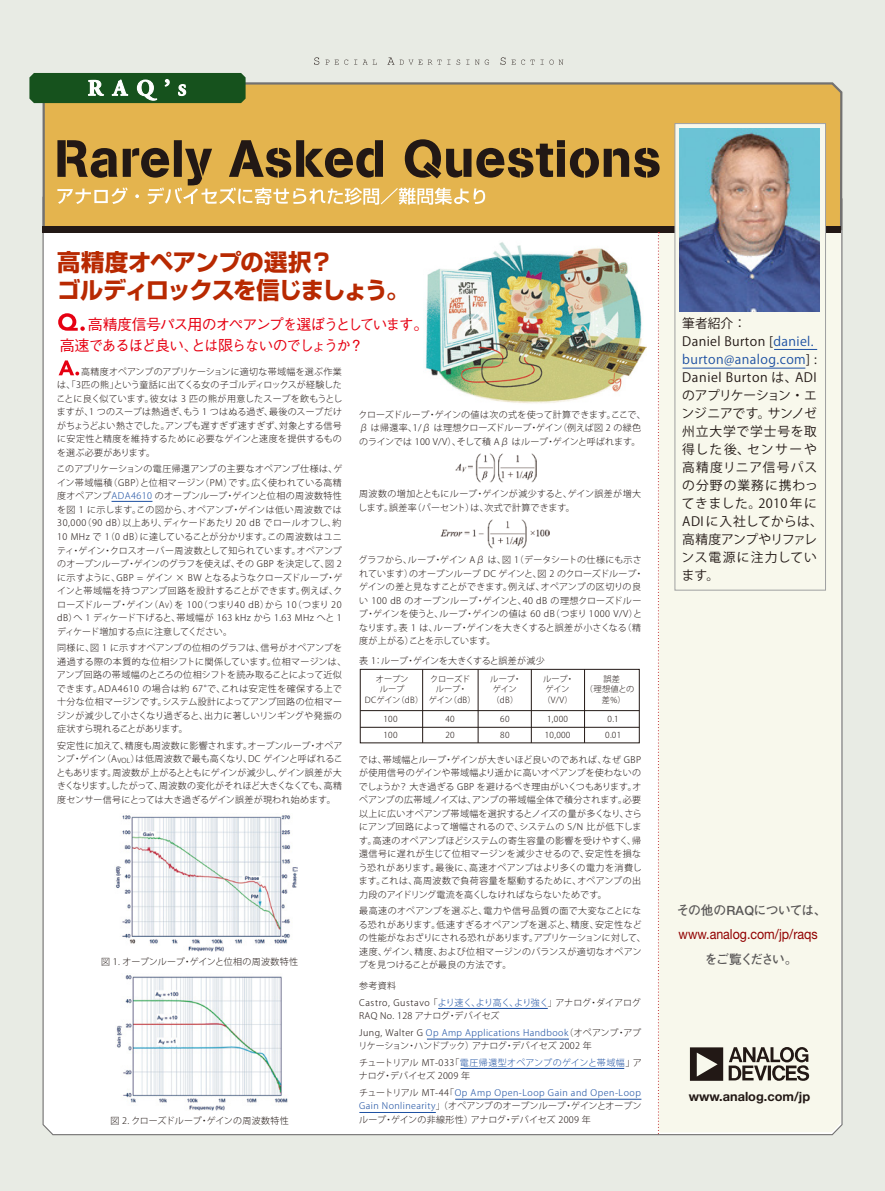
<style>
.page{position:relative;width:885px;height:1191px;background:#fff}
.page>*{position:absolute;margin:0;border:0;box-sizing:border-box;transform-origin:0 0}
.t1{font:700 23.4px/28px "Shin Go Pro";letter-spacing:-.05em;color:#b82901}
.t2{font:500 15px/21px "Gothic BBB Pro";letter-spacing:-.1em;color:#e60012}
.t3{font:13.8px "Helvetica Neue LT Std";color:#910000;scale:.9 1}
.t4{font:12.75px/18px "Koz Go Pro";letter-spacing:.035em;color:#221815}
.t5{font:700 12.75px "Helvetica Neue LT Std";color:#221815}
.t6{font:700 12.75px "Futo Go B101 Pro";letter-spacing:-.055em;color:#595757}
.t7{font:700 12.75px "Futo Go B101 Pro";letter-spacing:-.125em;color:#595757}
.t8{font:300 9px/13.5px "Koz Go Pro";letter-spacing:.015em;color:#221815}
.t9{font:300 9px/13.5px "Koz Go Pro";letter-spacing:-.005em;color:#221815}
.t10{font:300 9px/16.5px "Koz Go Pro";letter-spacing:.05em;color:#221815}
.t11{font:300 9px/16.5px "Koz Go Pro";letter-spacing:-.015em;color:#221815}
.t12{font:300 9px/16.5px "Koz Go Pro";letter-spacing:.06em;color:#1d50a2}
.t13{font:300 9px "Koz Go Pro";letter-spacing:-.02em;color:#221815}
.t14{font:300 8.25px/10.5px "Koz Go Pro";letter-spacing:.035em;color:#221815}
.t15{font:300 8.25px/10.5px "Koz Go Pro";letter-spacing:-.01em;color:#221815;text-align:center}
.t16{font:300 8.25px/10.5px "Koz Go Pro";letter-spacing:-.035em;color:#221815;text-align:center}
.s1{color:#221815}
.s2{color:#1d50a2}
.s3{font-family:"Helvetica Neue LT Std";font-weight:500}
</style>
<div class="page">
<div style="left:0;top:0;width:884px;height:1191px;background:#e8ebe4"></div>
<div style="left:44px;top:232px;width:797px;height:902px;background:#fff"></div>
<svg style="left:314px;top:57px;width:5px;height:8px"></svg>
<svg style="left:325px;top:60px;width:13px;height:5px"></svg>
<svg style="left:363px;top:60px;width:14px;height:5px"></svg>
<svg style="left:387px;top:58px;width:54px;height:7px"></svg>
<svg style="left:456px;top:60px;width:4px;height:5px"></svg>
<svg style="left:475px;top:60px;width:14px;height:5px"></svg>
<svg style="left:500px;top:57px;width:5px;height:8px"></svg>
<svg style="left:511px;top:60px;width:4px;height:5px"></svg>
<svg style="left:521px;top:60px;width:13px;height:5px"></svg>
<svg style="left:549px;top:60px;width:14px;height:5px"></svg>
<div style="left:659px;top:232px;width:181px;height:900px;background:#f8f8ec"></div>
<div style="left:41px;top:81px;width:802px;height:150px;background:#e4b44e"></div>
<svg style="left:29px;top:73px;width:216px;height:30px;background:#2b6131"></svg>
<div style="left:43px;top:226px;width:798px;height:6px;background:#221815"></div>
<svg style="left:657px;top:232px;width:2px;height:903px;background:#f4dede"></svg>
<div style="left:674px;top:124px;width:151px;height:516px;background:#f8f8ec"></div>
<svg style="left:57px;top:139px;width:602px;height:66px;background:#b39048"></svg>
<svg style="left:689px;top:1047px;width:120px;height:34px"></svg>
<div style="left:674px;top:123px;width:151px;height:467px;border:1px solid #9fa0a0"></div>
<img style="left:679px;top:129px;width:140px;height:183px">
<img style="left:424px;top:241px;width:222px;height:163px">
<svg style="left:59px;top:360px;width:20px;height:15px"></svg>
<svg style="left:58px;top:313px;width:27px;height:18px"></svg>
<hr style="left:774px;top:349px;width:43px;height:1px;background:#1d50a2">
<hr style="left:111px;top:501px;width:41px;height:1px;background:#1d50a2">
<hr style="left:438px;top:1008px;width:109px;height:1px;background:#1d50a2">
<hr style="left:359px;top:1112px;width:77px;height:1px;background:#1d50a2">
<hr style="left:427px;top:1038px;width:142px;height:1px;background:#1d50a2">
<hr style="left:460px;top:1068px;width:164px;height:1px;background:#1d50a2">
<hr style="left:455px;top:1099px;width:186px;height:1px;background:#1d50a2">
<hr style="left:682px;top:368px;width:123px;height:1px;background:#1d50a2">
<img style="left:114px;top:813px;width:184px;height:138px">
<img style="left:115px;top:973px;width:173px;height:137px">
<img style="left:455px;top:452px;width:82px;height:30px">
<img style="left:441px;top:518px;width:109px;height:30px">
<div style="left:360px;top:669px;width:279px;height:74px;border:1px solid #221815"></div>
<hr style="left:360px;top:710px;width:279px;height:1px;background:#221815">
<hr style="left:360px;top:727px;width:279px;height:1px;background:#221815">
<hr style="left:422px;top:669px;width:1px;height:74px;background:#221815">
<hr style="left:477px;top:669px;width:1px;height:74px;background:#221815">
<hr style="left:531px;top:669px;width:1px;height:74px;background:#221815">
<hr style="left:584px;top:669px;width:1px;height:74px;background:#221815">
<h1 class="t1" style="left:57px;top:245px;width:353px">高精度オペアンプの選択？<br>ゴルディロックスを信じましょう。</h1>
<h2 class="t2" style="left:60px;top:312px;width:370px"><span class="s1">　</span> 高精度信号パス用のオペアンプを選ぼうとしています。高速であるほど良い、とは限らないのでしょうか？</h2>
<p class="t8" style="left:57px;top:365px;width:287px;text-align:justify;text-indent:25px">高精度オペアンプのアプリケーションに適切な帯域幅を選ぶ作業は、「3匹の熊」という童話に出てくる女の子ゴルディロックスが経験したことに良く似ています。彼女は 3 匹の熊が用意したスープを飲もうとしますが、1 つのスープは熱過ぎ、もう 1 つはぬる過ぎ、最後のスープだけがちょうどよい熱さでした。アンプも遅すぎず速すぎず、対象とする信号に安定性と精度を維持するために必要なゲインと速度を提供するものを選ぶ必要があります。</p>
<p class="t8" style="left:57px;top:462px;width:287px;text-align:justify">このアプリケーションの電圧帰還アンプの主要なオペアンプ仕様は、ゲイン帯域幅積（GBP）と位相マージン（PM）です。広く使われている高精度オペアンプ<span class="s2">ADA4610</span> のオープンループ・ゲインと位相の周波数特性を図 1 に示します。この図から、オペアンプ・ゲインは低い周波数では30,000（90 dB）以上あり、ディケードあたり 20 dB でロールオフし、約10 MHz で 1（0 dB）に達していることが分かります。この周波数はユニティ・ゲイン・クロスオーバー周波数として知られています。オペアンプのオープンループ・ゲインのグラフを使えば、その GBP を決定して、図 2に示すように、GBP = ゲイン × BW となるようなクローズドループ・ゲインと帯域幅を持つアンプ回路を設計することができます。例えば、クローズドループ・ゲイン（A<sub>V</sub>）を 100（つまり40 dB）から 10（つまり 20 dB）へ 1 ディケード下げると、帯域幅が 163 kHz から 1.63 MHz へと 1ディケード増加する点に注意してください。</p>
<p class="t8" style="left:57px;top:641px;width:291px">同様に、図 1 に示すオペアンプの位相のグラフは、信号がオペアンプを通過する際の本質的な位相シフトに関係しています。位相マージンは、アンプ回路の帯域幅のところの位相シフトを読み取ることによって近似できます。ADA4610 の場合は約 67°で、これは安定性を確保する上で十分な位相マージンです。システム設計によってアンプ回路の位相マージンが減少して小さくなり過ぎると、出力に著しいリンギングや発振の症状すら現れることがあります。</p>
<p class="t8" style="left:56px;top:738px;width:288px;text-align:justify">安定性に加えて、精度も周波数に影響されます。オープンループ・オペアンプ・ゲイン（A<sub>VOL</sub>）は低周波数で最も高くなり、DC ゲインと呼ばれることもあります。周波数が上がるとともにゲインが減少し、ゲイン誤差が大きくなります。したがって、周波数の変化がそれほど大きくなくても、高精度センサー信号にとっては大き過ぎるゲイン誤差が現われ始めます。</p>
<p class="t9" style="left:101px;top:954px;width:199px">図 1. オープンループ・ゲインと位相の周波数特性</p>
<p class="t8" style="left:110px;top:1113px;width:180px">図 2. クローズドループ・ゲインの周波数特性</p>
<p class="t8" style="left:358px;top:407px;width:288px">クローズドループ・ゲインの値は次の式を使って計算できます。ここで、β は帰還率、1/β は理想クローズドループ・ゲイン（例えば図 2 の緑色のラインでは 100 V/V）、そして積 Aβ はループ・ゲインと呼ばれます。</p>
<p class="t8" style="left:358px;top:487px;width:284px">周波数の増加とともにループ・ゲインが減少すると、ゲイン誤差が増大します。誤差率（パーセント）は、次式で計算できます。</p>
<p class="t9" style="left:358px;top:553px;width:286px">グラフから、ループ・ゲイン Aβ は、図 1（データシートの仕様にも示されています）のオープンループ DC ゲインと、図 2 のクローズドループ・ゲインの差と見なすことができます。例えば、オペアンプの区切りの良い 100 dB のオープンループ・ゲインと、40 dB の理想クローズドループ・ゲインを使うと、ループ・ゲインの値は 60 dB（つまり 1000 V/V）となります。表 1 は、ループ・ゲインを大きくすると誤差が小さくなる（精度が上がる）ことを示しています。</p>
<p class="t13" style="left:359px;top:654px;width:187px">表 1：ループ・ゲインを大きくすると誤差が減少</p>
<p class="t15" style="left:365px;top:673px;width:60px">オープン<br>ループ<br>DCゲイン（dB）</p>
<p class="t14" style="left:383px;top:713px;width:16px">100</p>
<p class="t14" style="left:445px;top:713px;width:11px">40</p>
<p class="t14" style="left:500px;top:713px;width:11px">60</p>
<p class="t14" style="left:547px;top:713px;width:22px">1,000</p>
<p class="t14" style="left:607px;top:713px;width:13px">0.1</p>
<p class="t14" style="left:383px;top:730px;width:16px">100</p>
<p class="t14" style="left:445px;top:730px;width:11px">20</p>
<p class="t14" style="left:500px;top:730px;width:11px">80</p>
<p class="t14" style="left:544px;top:730px;width:27px">10,000</p>
<p class="t14" style="left:605px;top:730px;width:17px">0.01</p>
<p class="t16" style="left:429px;top:673px;width:48px">クローズドループ・<br>ゲイン（dB）</p>
<p class="t14" style="left:490px;top:673px;width:33px">ループ・ゲイン（dB）</p>
<p class="t14" style="left:542px;top:673px;width:33px;text-align:center">ループ・ゲイン（V/V）</p>
<p class="t14" style="left:603px;top:673px;width:18px">誤差</p>
<p class="t14" style="left:585px;top:684px;width:51px">（理想値との</p>
<p class="t14" style="left:602px;top:694px;width:25px">差%）</p>
<p class="t8" style="left:358px;top:752px;width:285px;text-align:justify">では、帯域幅とループ・ゲインが大きいほど良いのであれば、なぜ GBPが使用信号のゲインや帯域幅より遥かに高いオペアンプを使わないのでしょうか？ 大き過ぎる GBP を避けるべき理由がいくつもあります。オペアンプの広帯域ノイズは、アンプの帯域幅全体で積分されます。必要以上に広いオペアンプ帯域幅を選択するとノイズの量が多くなり、さらにアンプ回路によって増幅されるので、システムの S/N 比が低下します。高速のオペアンプほどシステムの寄生容量の影響を受けやすく、帰還信号に遅れが生じて位相マージンを減少させるので、安定性を損なう恐れがあります。最後に、高速オペアンプはより多くの電力を消費します。これは、高周波数で負荷容量を駆動するために、オペアンプの出力段のアイドリング電流を高くしなければならないためです。</p>
<p class="t8" style="left:358px;top:904px;width:288px">最高速のオペアンプを選ぶと、電力や信号品質の面で大変なことになる恐れがあります。低速すぎるオペアンプを選ぶと、精度、安定性などの性能がなおざりにされる恐れがあります。アプリケーションに対して、速度、ゲイン、精度、および位相マージンのバランスが適切なオペアンプを見つけることが最良の方法です。</p>
<p class="t8" style="left:359px;top:977px;width:283px;line-height:16.5px">参考資料<br>Castro, Gustavo 「<span class="s2">より速く、より高く、より強く</span>」アナログ・ダイアログ</p>
<p class="t10" style="left:359px;top:1007px;width:283px">RAQ No. 128 アナログ・デバイセズ<br>Jung, Walter G <span class="s2">Op Amp Applications Handbook</span>（オペアンプ・アプ</p>
<p class="t11" style="left:358px;top:1037px;width:285px">リケーション・ハンドブック）アナログ・デバイセズ 2002 年<br>チュートリアル MT-033「<span class="s2">電圧帰還型オペアンプのゲインと帯域幅</span>」ア</p>
<p class="t12" style="left:359px;top:1067px;width:283px"><span class="s1">ナログ・デバイセズ 2009 年<br>チュートリアル MT-44「</span>Op Amp Open-Loop Gain and Open-Loop</p>
<p class="t8" style="left:359px;top:1099px;width:284px"><span class="s2">Gain Nonlinearity</span>」（オペアンプのオープンループ・ゲインとオープンループ・ゲインの非線形性）アナログ・デバイセズ 2009 年</p>
<h3 class="t4" style="left:681px;top:314px;width:143px">筆者紹介：<br>Daniel Burton [<span class="s2">daniel. burton@analog.com</span>] :<br>Daniel Burton は、ADIのアプリケーション・エンジニアです。サンノゼ州立大学で学士号を取得した後、センサーや高精度リニア信号パスの分野の業務に携わってきました。2010 年に<br>ADI に入社してからは、高精度アンプやリファレンス電源に注力しています。</h3>
<h3 class="t6" style="left:676px;top:900px;width:152px">その他の<span class="s3">RAQ</span>については、</h3>
<h3 class="t7" style="left:704px;top:949px;width:94px">をご覧ください。</h3>
<h3 class="t3" style="left:678px;top:926px;width:156px">www.analog.com/jp/raqs</h3>
<h3 class="t5" style="left:688px;top:1088px;width:123px">www.analog.com/jp</h3>
</div>
